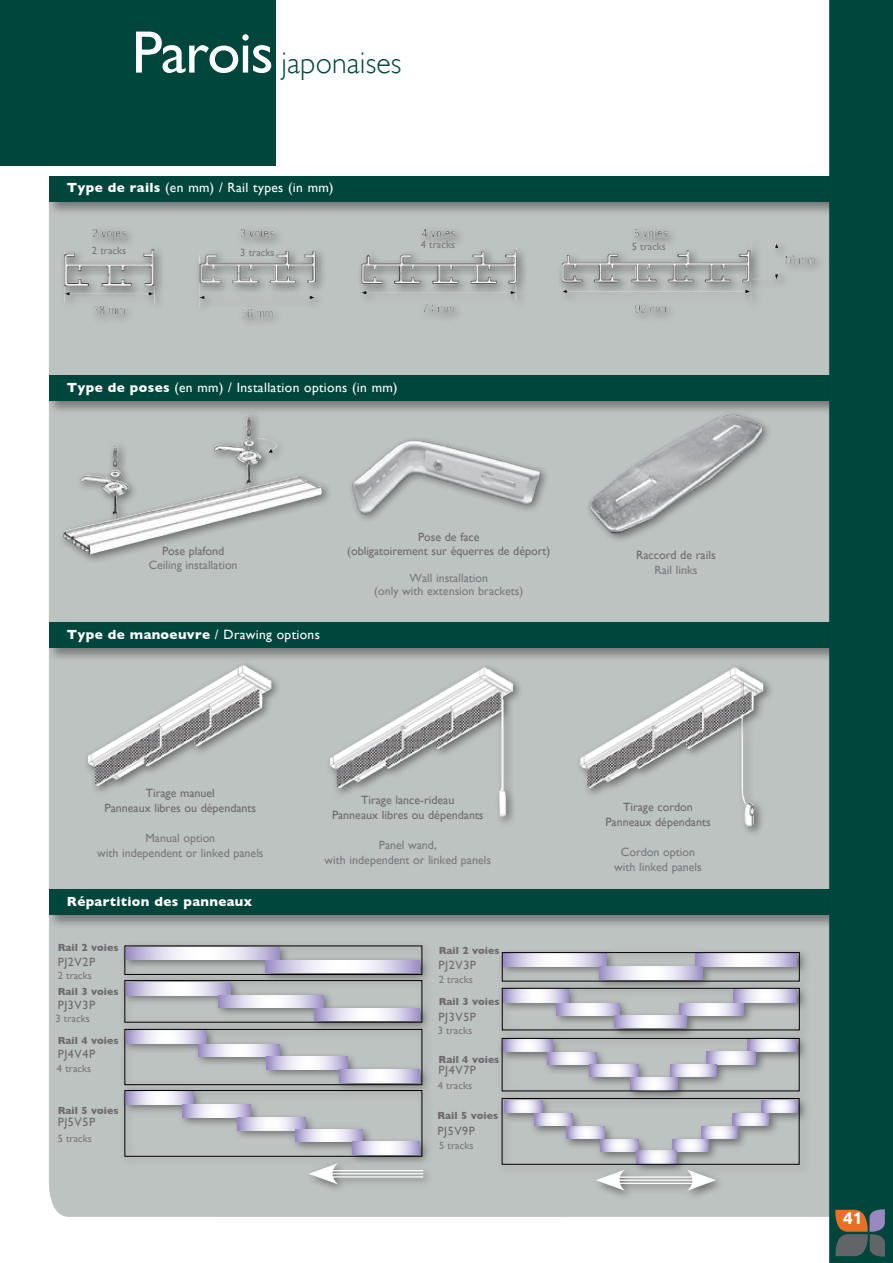
<style>
.page{position:relative;width:893px;height:1263px;background:#fff}
.page>*{position:absolute;margin:0;border:0;box-sizing:border-box;transform-origin:0 0}
.t1{font:300 30px "Gill Sans";letter-spacing:.005em;color:#00463c}
.t2{font:700 16.95px "Ubuntu";color:#fff}
.t3{font:13.5px "Gill Sans";letter-spacing:.025em;color:#fff}
.t4{font:700 13.5px "Gill Sans";letter-spacing:.025em;color:#fff}
.t5{font:12px/15px "Gill Sans";color:#6d696d;text-align:center}
.t6{font:12px/15px "Gill Sans";color:#7a777b;text-align:center}
.t7{font:10.5px "Gill Sans";color:#7a777b}
.t8{font:700 10.5px "Gill Sans";color:#6d696d}
.s1{font-weight:400;font-size:60px;color:#fff}
.s2{font-weight:700}
.s3{font-weight:400}
</style>
<div class="page">
<div style="left:49px;top:216px;width:778px;height:1001px;background:#bdc3c1"></div>
<div style="left:46px;top:174px;width:798px;height:42px;background:#000;opacity:.37"></div>
<div style="left:49px;top:176px;width:780px;height:26px;background:#00463c"></div>
<div style="left:46px;top:373px;width:798px;height:42px;background:#000;opacity:.37"></div>
<div style="left:49px;top:376px;width:780px;height:25px;background:#00463c"></div>
<div style="left:46px;top:620px;width:798px;height:42px;background:#000;opacity:.37"></div>
<div style="left:49px;top:622px;width:780px;height:26px;background:#00463c"></div>
<div style="left:46px;top:887px;width:798px;height:42px;background:#000;opacity:.37"></div>
<div style="left:49px;top:890px;width:780px;height:25px;background:#00463c"></div>
<div style="left:827px;top:0;width:66px;height:1263px;background:#000;opacity:.37"></div>
<div style="left:829px;top:0;width:64px;height:1263px;background:#00463c"></div>
<svg style="left:835px;top:1208px;width:50px;height:50px;background:#6e6356"></svg>
<div style="left:59px;top:224px;width:767px;height:104px;background:#000;opacity:.45"></div>
<img style="left:92px;top:229px;width:570px;height:9px">
<div style="left:59px;top:409px;width:274px;height:156px;background:#000;opacity:.45"></div>
<img style="left:112px;top:414px;width:167px;height:73px">
<img style="left:341px;top:411px;width:217px;height:128px">
<div style="left:586px;top:410px;width:186px;height:133px;background:#bdc3c1"></div>
<img style="left:582px;top:411px;width:187px;height:128px">
<div style="left:83px;top:660px;width:691px;height:177px;background:#000;opacity:.45"></div>
<img style="left:169px;top:665px;width:73px;height:43px">
<div style="left:0;top:0;width:275px;height:166px;background:#00463c"></div>
<div style="left:119px;top:940px;width:315px;height:255px;background:#000;opacity:.45"></div>
<svg style="left:126px;top:947px;width:154px;height:13px"></svg>
<svg style="left:265px;top:960px;width:154px;height:13px"></svg>
<svg style="left:126px;top:983px;width:105px;height:12px"></svg>
<svg style="left:219px;top:995px;width:105px;height:12px"></svg>
<svg style="left:315px;top:1008px;width:105px;height:12px"></svg>
<svg style="left:126px;top:1031px;width:81px;height:12px"></svg>
<svg style="left:199px;top:1044px;width:80px;height:12px"></svg>
<svg style="left:267px;top:1057px;width:80px;height:12px"></svg>
<svg style="left:339px;top:1070px;width:81px;height:12px"></svg>
<svg style="left:126px;top:1092px;width:67px;height:12px"></svg>
<svg style="left:183px;top:1105px;width:67px;height:12px"></svg>
<svg style="left:238px;top:1118px;width:67px;height:12px"></svg>
<svg style="left:295px;top:1129px;width:68px;height:13px"></svg>
<svg style="left:352px;top:1142px;width:68px;height:12px"></svg>
<div style="left:124px;top:945px;width:298px;height:30px;border:1px solid #000"></div>
<div style="left:124px;top:980px;width:298px;height:42px;border:1px solid #000"></div>
<div style="left:124px;top:1029px;width:298px;height:56px;border:1px solid #000"></div>
<div style="left:124px;top:1090px;width:298px;height:67px;border:1px solid #000"></div>
<hr style="left:326px;top:1176px;width:97px;height:1px;background:#fff">
<hr style="left:326px;top:1173px;width:97px;height:1px;background:#fff">
<hr style="left:326px;top:1170px;width:97px;height:1px;background:#fff">
<svg style="left:309px;top:1163px;width:29px;height:21px"></svg>
<div style="left:496px;top:947px;width:315px;height:254px;background:#000;opacity:.45"></div>
<svg style="left:504px;top:954px;width:103px;height:12px"></svg>
<svg style="left:695px;top:954px;width:102px;height:12px"></svg>
<svg style="left:599px;top:967px;width:103px;height:12px"></svg>
<div style="left:502px;top:952px;width:298px;height:29px;border:1px solid #000"></div>
<svg style="left:504px;top:990px;width:65px;height:12px"></svg>
<svg style="left:733px;top:990px;width:64px;height:12px"></svg>
<svg style="left:557px;top:1003px;width:63px;height:12px"></svg>
<svg style="left:679px;top:1003px;width:64px;height:12px"></svg>
<svg style="left:614px;top:1016px;width:73px;height:12px"></svg>
<div style="left:502px;top:988px;width:298px;height:42px;border:1px solid #000"></div>
<svg style="left:504px;top:1040px;width:48px;height:12px"></svg>
<svg style="left:748px;top:1040px;width:49px;height:12px"></svg>
<svg style="left:547px;top:1052px;width:49px;height:12px"></svg>
<svg style="left:707px;top:1052px;width:49px;height:12px"></svg>
<svg style="left:589px;top:1064px;width:49px;height:13px"></svg>
<svg style="left:670px;top:1064px;width:46px;height:13px"></svg>
<svg style="left:630px;top:1078px;width:47px;height:11px"></svg>
<div style="left:502px;top:1038px;width:298px;height:53px;border:1px solid #000"></div>
<svg style="left:504px;top:1100px;width:38px;height:12px"></svg>
<svg style="left:534px;top:1113px;width:38px;height:13px"></svg>
<svg style="left:567px;top:1127px;width:38px;height:12px"></svg>
<svg style="left:600px;top:1139px;width:38px;height:12px"></svg>
<svg style="left:762px;top:1100px;width:35px;height:13px"></svg>
<svg style="left:733px;top:1113px;width:36px;height:13px"></svg>
<svg style="left:701px;top:1127px;width:36px;height:12px"></svg>
<svg style="left:672px;top:1139px;width:36px;height:12px"></svg>
<svg style="left:637px;top:1151px;width:40px;height:12px"></svg>
<div style="left:502px;top:1098px;width:297px;height:67px;border:1px solid #000"></div>
<hr style="left:613px;top:1183px;width:86px;height:1px;background:#fff">
<hr style="left:613px;top:1179px;width:86px;height:2px;background:#fff">
<hr style="left:613px;top:1176px;width:86px;height:2px;background:#fff">
<svg style="left:687px;top:1169px;width:29px;height:22px"></svg>
<svg style="left:596px;top:1169px;width:29px;height:22px"></svg>
<h1 class="t1" style="left:132px;top:45px;width:271px"><span class="s1">Parois</span> japonaises</h1>
<p class="t3" style="left:67px;top:180px;width:268px"><span class="s2">Type de rails</span> (en mm) / Rail types (in mm)</p>
<p class="t7" style="left:92px;top:244px;width:36px">2 tracks</p>
<p class="t7" style="left:240px;top:246px;width:36px">3 tracks</p>
<p class="t7" style="left:421px;top:238px;width:36px">4 tracks</p>
<p class="t7" style="left:632px;top:240px;width:36px">5 tracks</p>
<p class="t3" style="left:67px;top:379px;width:332px"><span class="s2">Type de poses</span> (en mm) / Installation options (in mm)</p>
<p class="t5" style="left:162px;top:543px;width:64px">Pose plafond</p>
<p class="t6" style="left:149px;top:557px;width:90px">Ceiling installation</p>
<p class="t4" style="left:67px;top:626px;width:254px">Type de manoeuvre <span class="s3">/ Drawing options</span></p>
<p class="t5" style="left:347px;top:530px;width:205px;line-height:13.5px">Pose de face<br>(obligatoirement sur équerres de déport)</p>
<p class="t6" style="left:374px;top:571px;width:151px;line-height:13.5px">Wall installation<br>(only with extension brackets)</p>
<p class="t5" style="left:636px;top:547px;width:81px">Raccord de rails</p>
<p class="t6" style="left:654px;top:562px;width:44px">Rail links</p>
<p class="t5" style="left:105px;top:785px;width:153px">Tirage manuel<br>Panneaux libres ou dépendants</p>
<p class="t6" style="left:97px;top:830px;width:168px">Manual option<br>with independent or linked panels</p>
<p class="t4" style="left:67px;top:893px;width:187px">Répartition des panneaux</p>
<p class="t8" style="left:58px;top:941px;width:62px">Rail 2 voies</p>
<p class="t5" style="left:58px;top:955px;width:39px">PJ2V2P</p>
<p class="t8" style="left:58px;top:985px;width:62px">Rail 3 voies</p>
<p class="t7" style="left:58px;top:969px;width:36px">2 tracks</p>
<p class="t7" style="left:55px;top:1012px;width:36px">3 tracks</p>
<p class="t5" style="left:58px;top:997px;width:39px">PJ3V3P</p>
<p class="t5" style="left:58px;top:1046px;width:39px">PJ4V4P</p>
<p class="t8" style="left:58px;top:1034px;width:62px">Rail 4 voies</p>
<p class="t7" style="left:57px;top:1062px;width:36px">4 tracks</p>
<p class="t8" style="left:58px;top:1105px;width:62px">Rail 5 voies</p>
<p class="t5" style="left:58px;top:1114px;width:39px">PJ5V5P</p>
<p class="t7" style="left:58px;top:1132px;width:36px">5 tracks</p>
<p class="t5" style="left:332px;top:793px;width:153px">Tirage lance-rideau<br>Panneaux libres ou dépendants</p>
<p class="t6" style="left:325px;top:838px;width:168px">Panel wand,<br>with independent or linked panels</p>
<p class="t8" style="left:439px;top:944px;width:62px">Rail 2 voies</p>
<p class="t5" style="left:439px;top:957px;width:39px">PJ2V3P</p>
<p class="t7" style="left:439px;top:973px;width:36px">2 tracks</p>
<p class="t8" style="left:439px;top:995px;width:62px">Rail 3 voies</p>
<p class="t5" style="left:439px;top:1009px;width:39px">PJ3V5P</p>
<p class="t7" style="left:438px;top:1025px;width:36px">3 tracks</p>
<p class="t8" style="left:439px;top:1054px;width:62px">Rail 4 voies</p>
<p class="t5" style="left:439px;top:1062px;width:39px">PJ4V7P</p>
<p class="t7" style="left:438px;top:1079px;width:36px">4 tracks</p>
<p class="t8" style="left:437px;top:1109px;width:62px">Rail 5 voies</p>
<p class="t5" style="left:437px;top:1123px;width:39px">PJ5V9P</p>
<p class="t7" style="left:439px;top:1139px;width:36px">5 tracks</p>
<p class="t5" style="left:605px;top:799px;width:107px">Tirage cordon<br>Panneaux dépendants</p>
<p class="t6" style="left:614px;top:844px;width:89px">Cordon option with linked panels</p>
<h2 class="t2" style="left:843px;top:1208px;width:21px">41</h2>
</div>
